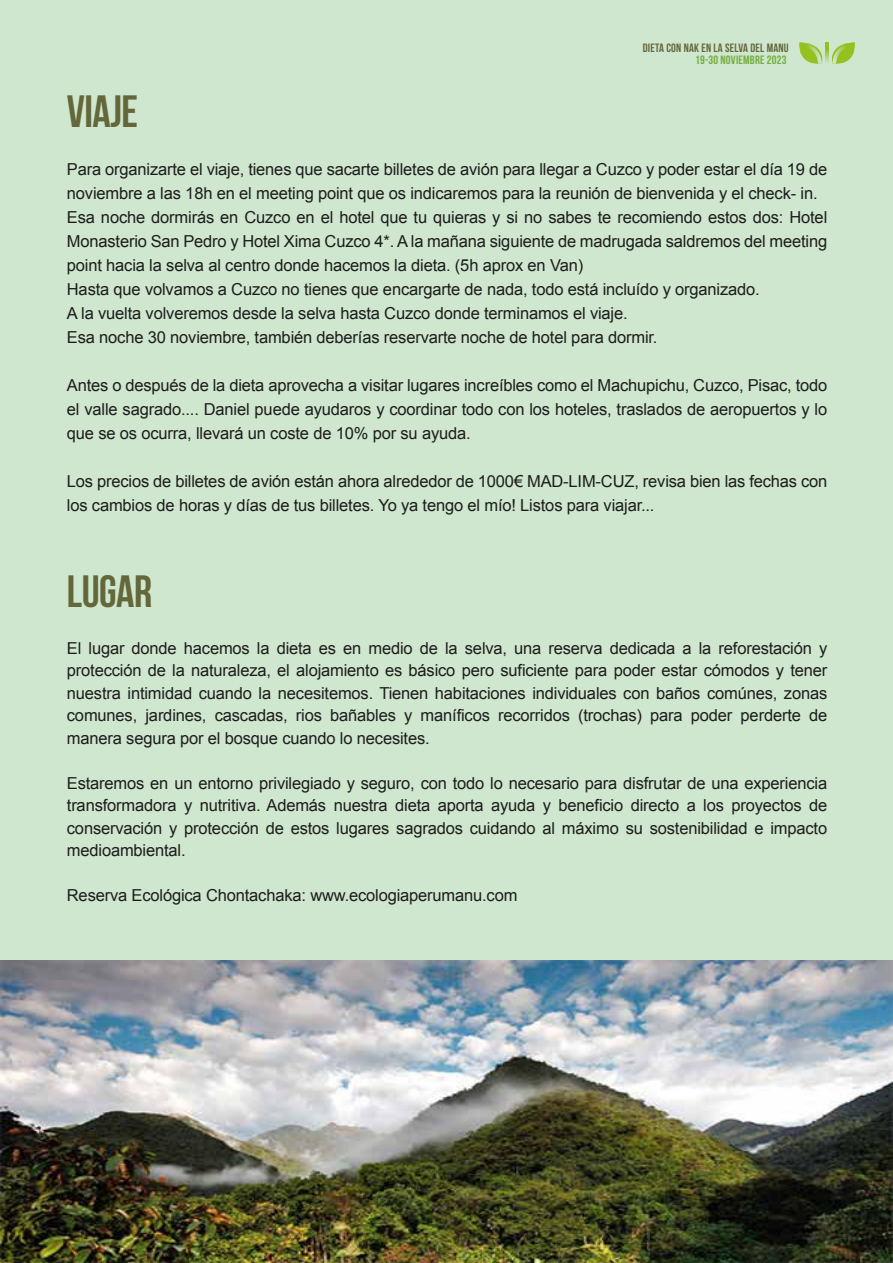
<style>
.page{position:relative;width:893px;height:1263px;background:#cfe6cf}
.page>*{position:absolute;margin:0;border:0;box-sizing:border-box;transform-origin:0 0}
.t1{font:700 45px "Bebas Neue";letter-spacing:-.01em;color:#63673a}
.t2{font:16.5px/24px "Arial";letter-spacing:-.01em;color:#1d1d1b;text-align:justify}
.t3{font:700 12px "Bebas Neue";letter-spacing:.02em;color:#63683b}
.t4{font:700 12px "Bebas Neue";letter-spacing:.02em;color:#74ad3e}
</style>
<div class="page">
<img style="left:0;top:960px;width:892px;height:303px">
<svg style="left:799px;top:42px;width:24px;height:22px"></svg>
<svg style="left:825px;top:43px;width:4px;height:20px"></svg>
<svg style="left:832px;top:42px;width:23px;height:22px"></svg>
<p class="t3" style="left:643px;top:42px;width:147px">DIETA CON NAK EN LA SELVA DEL MANU</p>
<p class="t4" style="left:695px;top:54px;width:93px">19-30 NOVIEMBRE 2023</p>
<h1 class="t1" style="left:67px;top:87px;width:73px">VIAJE</h1>
<p class="t2" style="left:67px;top:157px;width:762px;text-align:left">Para organizarte el viaje, tienes que sacarte billetes de avión para llegar a Cuzco y poder estar el día 19 de noviembre a las 18h en el meeting point que os indicaremos para la reunión de bienvenida y el check- in.<br>Esa noche dormirás en Cuzco en el hotel que tu quieras y si no sabes te recomiendo estos dos: Hotel Monasterio San Pedro y Hotel Xima Cuzco 4*. A la mañana siguiente de madrugada saldremos del meeting point hacia la selva al centro donde hacemos la dieta. (5h aprox en Van)<br>Hasta que volvamos a Cuzco no tienes que encargarte de nada, todo está incluído y organizado.<br>A la vuelta volveremos desde la selva hasta Cuzco donde terminamos el viaje.<br>Esa noche 30 noviembre, también deberías reservarte noche de hotel para dormir.</p>
<p class="t2" style="left:67px;top:373px;width:762px">Antes o después de la dieta aprovecha a visitar lugares increíbles como el Machupichu, Cuzco, Pisac, todo el valle sagrado.... Daniel puede ayudaros y coordinar todo con los hoteles, traslados de aeropuertos y lo que se os ocurra, llevará un coste de 10% por su ayuda.</p>
<p class="t2" style="left:67px;top:469px;width:762px">Los precios de billetes de avión están ahora alrededor de 1000€ MAD-LIM-CUZ, revisa bien las fechas con los cambios de horas y días de tus billetes. Yo ya tengo el mío! Listos para viajar...</p>
<h1 class="t1" style="left:67px;top:567px;width:87px">LUGAR</h1>
<p class="t2" style="left:67px;top:637px;width:762px;line-height:22.5px">El lugar donde hacemos la dieta es en medio de la selva, una reserva dedicada a la reforestación y protección de la naturaleza, el alojamiento es básico pero suficiente para poder estar cómodos y tener nuestra intimidad cuando la necesitemos. Tienen habitaciones individuales con baños comúnes, zonas comunes, jardines, cascadas, rios bañables y maníficos recorridos (trochas) para poder perderte de manera segura por el bosque cuando lo necesites.</p>
<p class="t2" style="left:67px;top:772px;width:762px;line-height:22.5px">Estaremos en un entorno privilegiado y seguro, con todo lo necesario para disfrutar de una experiencia transformadora y nutritiva. Además nuestra dieta aporta ayuda y beneficio directo a los proyectos de conservación y protección de estos lugares sagrados cuidando al máximo su sostenibilidad e impacto medioambiental.</p>
<p class="t2" style="left:67px;top:883px;width:452px">Reserva Ecológica Chontachaka: www.ecologiaperumanu.com</p>
</div>
